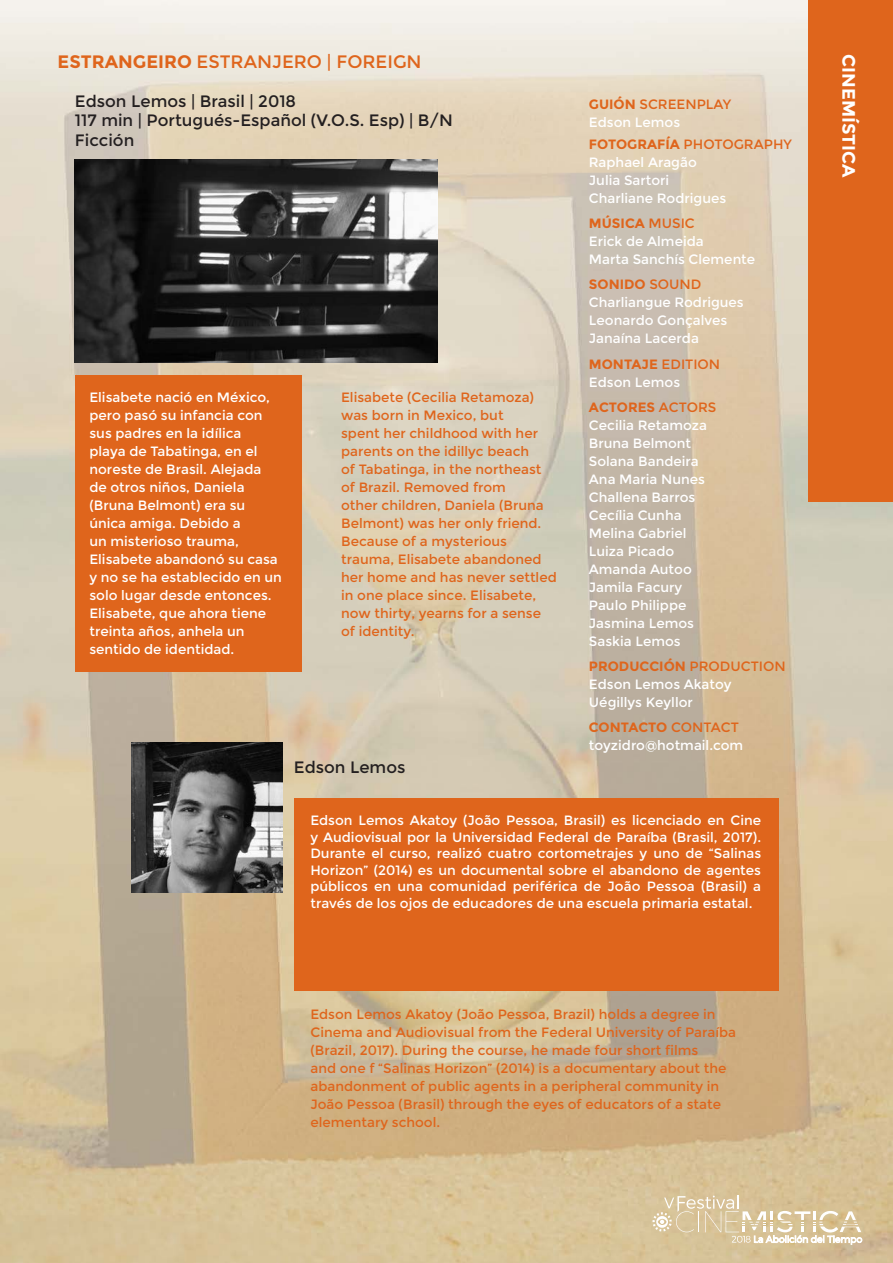
<style>
.page{position:relative;width:893px;height:1263px;background:#fff}
.page>*{position:absolute;margin:0;border:0;box-sizing:border-box;transform-origin:0 0}
.t1{font:18px "Montserrat";color:#df651c}
.t2{font:700 18px "Montserrat";color:#fff}
.t3{font:16.5px "Montserrat";color:#231f20}
.t4{font:13.5px/18px "Montserrat";color:#fff}
.t5{font:13.5px/18px "Montserrat";color:#df651c}
.t6{font:700 13.5px "Montserrat";color:#df651c}
.s1{font-weight:700}
.s2{font-weight:400}
</style>
<div class="page">
<img style="left:0;top:0;width:893px;height:1263px">
<div style="left:809px;top:0;width:84px;height:501px;background:#df651c"></div>
<img style="left:75px;top:159px;width:363px;height:203px">
<img style="left:132px;top:742px;width:150px;height:150px">
<div style="left:75px;top:375px;width:227px;height:297px;background:#df651c"></div>
<div style="left:294px;top:798px;width:484px;height:192px;background:#df651c"></div>
<svg style="left:652px;top:1195px;width:210px;height:49px;background:#ddcba6"></svg>
<p class="t1" style="left:58px;top:51px;width:366px"><span class="s1">ESTRANGEIRO</span> ESTRANJERO | FOREIGN</p>
<p class="t3" style="left:75px;top:91px;width:223px">Edson Lemos | Brasil | 2018</p>
<p class="t3" style="left:75px;top:111px;width:379px">117 min | Portugués-Español (V.O.S. Esp) | B/N</p>
<p class="t3" style="left:75px;top:131px;width:61px">Ficción</p>
<p class="t4" style="left:89px;top:389px;width:194px">Elisabete nació en México, pero pasó su infancia con sus padres en la idílica<br>playa de Tabatinga, en el noreste de Brasil. Alejada de otros niños, Daniela (Bruna Belmont) era su única amiga. Debido a<br>un misterioso trauma,<br>Elisabete abandonó su casa y no se ha establecido en un solo lugar desde entonces.<br>Elisabete, que ahora tiene treinta años, anhela un sentido de identidad.</p>
<p class="t5" style="left:341px;top:389px;width:217px">Elisabete (Cecilia Retamoza) was born in Mexico, but<br>spent her childhood with her parents on the idillyc beach<br>of Tabatinga, in the northeast of Brazil. Removed from<br>other children, Daniela (Bruna<br>Belmont) was her only friend.<br>Because of a mysterious trauma, Elisabete abandoned her home and has never settled in one place since. Elisabete, now thirty, yearns for a sense of identity.</p>
<p class="t3" style="left:294px;top:757px;width:113px">Edson Lemos</p>
<p class="t5" style="left:589px;top:95px;width:144px"><span class="s1">GUIÓN</span> SCREENPLAY</p>
<p class="t4" style="left:589px;top:113px;width:93px">Edson Lemos</p>
<p class="t5" style="left:589px;top:135px;width:204px"><span class="s1">FOTOGRAFÍA</span> PHOTOGRAPHY</p>
<p class="t4" style="left:589px;top:153px;width:109px">Raphael Aragão</p>
<p class="t4" style="left:589px;top:171px;width:82px">Julia Sartori</p>
<p class="t4" style="left:589px;top:189px;width:139px">Charliane Rodrigues</p>
<p class="t6" style="left:589px;top:215px;width:107px">MÚSICA <span class="s2">MUSIC</span></p>
<p class="t4" style="left:589px;top:233px;width:116px">Erick de Almeida</p>
<p class="t4" style="left:589px;top:251px;width:168px">Marta Sanchís Clemente</p>
<p class="t6" style="left:589px;top:277px;width:114px">SONIDO <span class="s2">SOUND</span></p>
<p class="t4" style="left:589px;top:294px;width:156px">Charliangue Rodrigues</p>
<p class="t4" style="left:589px;top:312px;width:140px">Leonardo Gonçalves</p>
<p class="t4" style="left:589px;top:330px;width:111px">Janaína Lacerda</p>
<p class="t6" style="left:589px;top:356px;width:133px">MONTAJE <span class="s2">EDITION</span></p>
<p class="t4" style="left:589px;top:373px;width:93px">Edson Lemos</p>
<p class="t6" style="left:589px;top:399px;width:129px">ACTORES <span class="s2">ACTORS</span></p>
<p class="t4" style="left:589px;top:416px;width:120px">Cecilia Retamoza</p>
<p class="t4" style="left:589px;top:434px;width:104px">Bruna Belmont</p>
<p class="t4" style="left:589px;top:452px;width:111px">Solana Bandeira</p>
<p class="t4" style="left:589px;top:470px;width:118px">Ana Maria Nunes</p>
<p class="t4" style="left:589px;top:488px;width:108px">Challena Barros</p>
<p class="t4" style="left:589px;top:506px;width:94px">Cecília Cunha</p>
<p class="t4" style="left:589px;top:524px;width:99px">Melina Gabriel</p>
<p class="t4" style="left:589px;top:542px;width:87px">Luiza Picado</p>
<p class="t4" style="left:589px;top:560px;width:104px">Amanda Autoo</p>
<p class="t4" style="left:589px;top:578px;width:95px">Jamila Facury</p>
<p class="t4" style="left:589px;top:596px;width:99px">Paulo Philippe</p>
<p class="t4" style="left:589px;top:614px;width:107px">Jasmina Lemos</p>
<p class="t4" style="left:589px;top:632px;width:93px">Saskia Lemos</p>
<p class="t6" style="left:589px;top:658px;width:198px">PRODUCCIÓN <span class="s2">PRODUCTION</span></p>
<p class="t4" style="left:589px;top:675px;width:144px">Edson Lemos Akatoy</p>
<p class="t4" style="left:589px;top:693px;width:105px">Uégillys Keyllor</p>
<p class="t6" style="left:589px;top:719px;width:151px">CONTACTO <span class="s2">CONTACT</span></p>
<p class="t4" style="left:589px;top:737px;width:156px">toyzidro@hotmail.com</p>
<p class="t4" style="left:310px;top:812px;width:452px;line-height:16.5px;text-align:justify">Edson Lemos Akatoy (João Pessoa, Brasil) es licenciado en Cine y Audiovisual por la Universidad Federal de Paraíba (Brasil, 2017).<br>Durante el curso, realizó cuatro cortometrajes y uno de “Salinas Horizon” (2014) es un documental sobre el abandono de agentes públicos en una comunidad periférica de João Pessoa (Brasil) a través de los ojos de educadores de una escuela primaria estatal.</p>
<p class="t5" style="left:310px;top:1005px;width:427px">Edson Lemos Akatoy (João Pessoa, Brazil) holds a degree in Cinema and Audiovisual from the Federal University of Paraíba (Brazil, 2017). During the course, he made four short films<br>and one f “Salinas Horizon” (2014) is a documentary about the abandonment of public agents in a peripheral community in João Pessoa (Brasil) through the eyes of educators of a state elementary school.</p>
<p class="t2" style="left:859px;top:54px;width:125px;rotate:90deg">CINEMÍSTICA</p>
</div>
